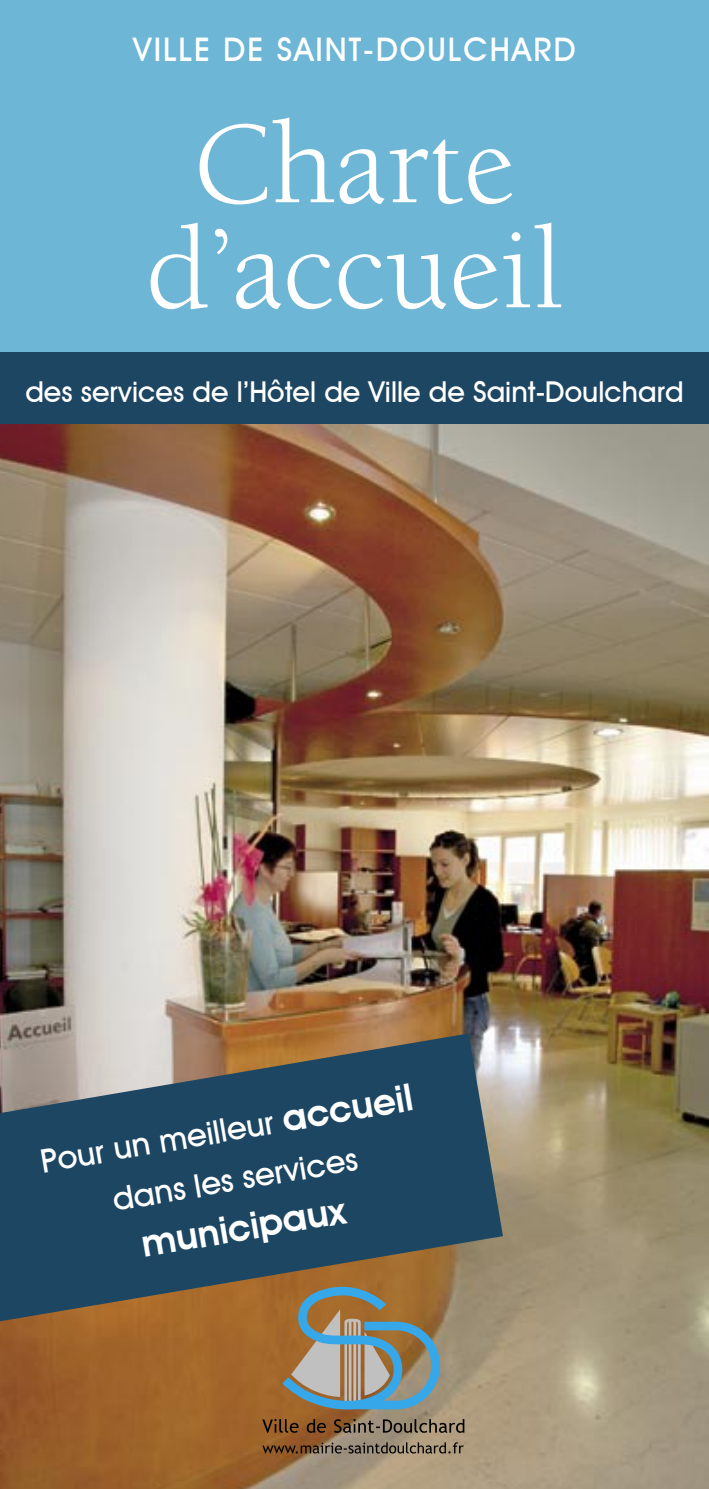
<style>
.page{position:relative;width:709px;height:1489px;background:#fff}
.page>*{position:absolute;margin:0;border:0;box-sizing:border-box;transform-origin:0 0}
.t1{font:120px/105px "Berkeley";color:#fff;text-align:center}
.t2{font:600 37.5px "Avant Garde IT Cby BT";color:#fff}
.t3{font:500 32.5px/50.5px "Avant Garde IT Cby BT";letter-spacing:.06em;color:#fff;text-align:center}
.t4{font:500 28.75px "Avant Garde IT Cby BT";color:#fff}
.s1{font-weight:600;font-size:37.5px}
</style>
<div class="page">
<div style="left:0;top:0;width:709px;height:371px;background:#6eb6d5"></div>
<img style="left:0;top:423px;width:709px;height:1065px">
<div style="left:0;top:352px;width:709px;height:71px;background:#1d4662"></div>
<svg style="left:0;top:1033px;width:503px;height:288px;fill:#1d4662"></svg>
<svg style="left:282px;top:1282px;width:158px;height:128px"></svg>
<svg style="left:262px;top:1418px;width:36px;height:14px"></svg>
<svg style="left:307px;top:1418px;width:19px;height:14px"></svg>
<svg style="left:334px;top:1418px;width:130px;height:14px"></svg>
<svg style="left:262px;top:1442px;width:202px;height:11px"></svg>
<p class="t3" style="left:133px;top:24px;width:444px">VILLE DE SAINT-DOULCHARD</p>
<h1 class="t1" style="left:145px;top:114px;width:419px">Charte d’accueil</h1>
<p class="t4" style="left:25px;top:374px;width:659px">des services de l’Hôtel de Ville de Saint-Doulchard</p>
<p class="t3" style="left:37px;top:1136px;width:379px;rotate:-10deg">Pour un meilleur <span class="s1">accueil </span>dans les services</p>
<p class="t2" style="left:138px;top:1222px;width:208px;rotate:-10deg">municipaux</p>
</div>
